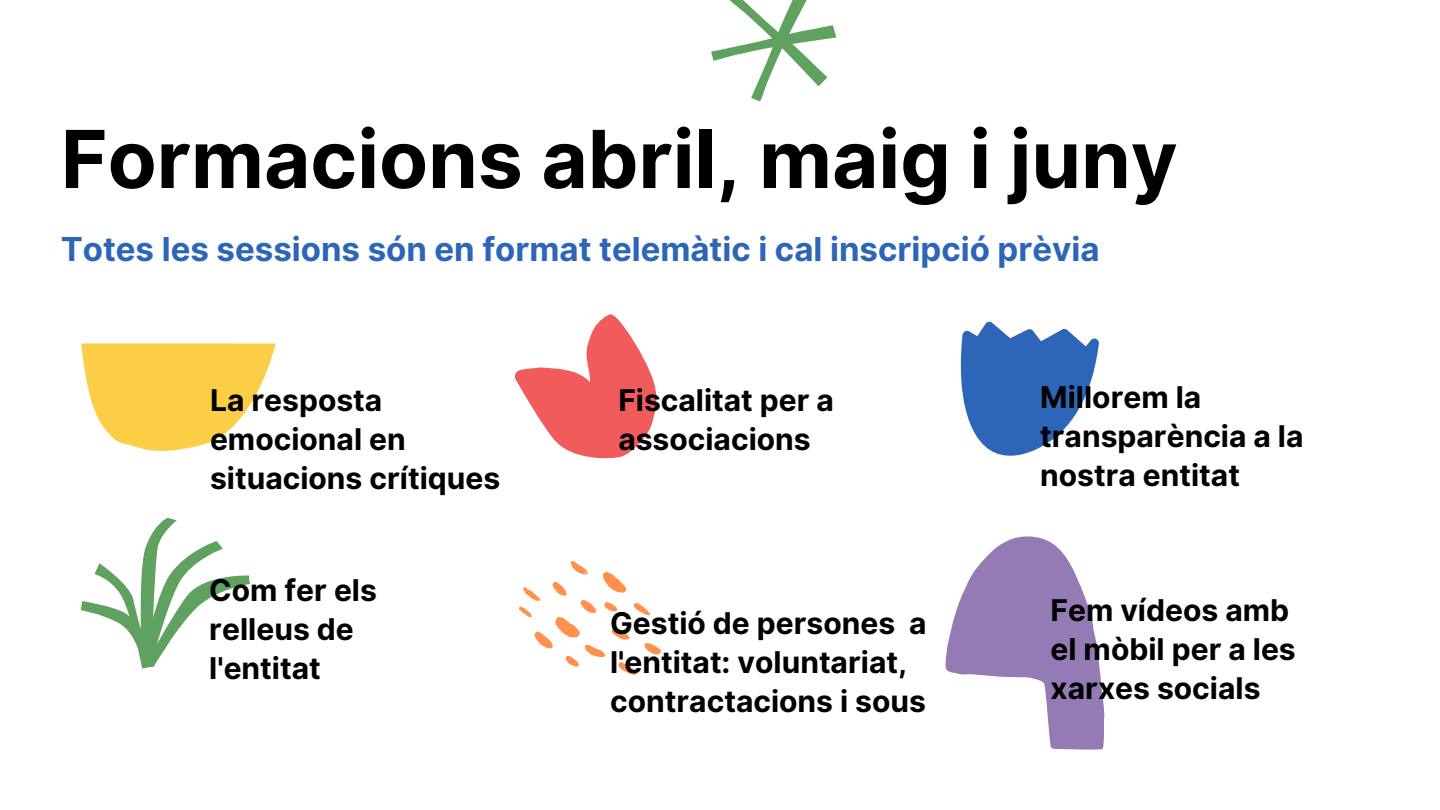
<style>
.page{position:relative;width:1440px;height:810px;background:#fff}
.page>*{position:absolute;margin:0;border:0;box-sizing:border-box;transform-origin:0 0}
.t1{font:700 80px "Inter";color:#000}
.t2{font:700 33px "Inter";color:#2d66b8}
.t3{font:700 30px/39px "Inter";color:#000}
</style>
<div class="page">
<svg style="left:514px;top:314px;width:143px;height:145px"></svg>
<svg style="left:81px;top:344px;width:195px;height:107px"></svg>
<svg style="left:960px;top:321px;width:139px;height:135px"></svg>
<svg style="left:519px;top:561px;width:142px;height:114px"></svg>
<svg style="left:711px;top:0;width:125px;height:102px"></svg>
<svg style="left:81px;top:518px;width:169px;height:151px"></svg>
<svg style="left:945px;top:536px;width:160px;height:214px"></svg>
<p class="t1" style="left:61px;top:111px;width:1118px">Formacions abril, maig i juny</p>
<p class="t2" style="left:61px;top:229px;width:1040px">Totes les sessions són en format telemàtic i cal inscripció prèvia</p>
<p class="t3" style="left:210px;top:380px;width:292px">La resposta emocional en situacions crítiques</p>
<p class="t3" style="left:209px;top:571px;width:169px">Com fer els relleus de l'entitat</p>
<p class="t3" style="left:618px;top:380px;width:217px">Fiscalitat per a associacions</p>
<p class="t3" style="left:1040px;top:378px;width:265px">Millorem la transparència a la nostra entitat</p>
<p class="t3" style="left:610px;top:604px;width:318px">Gestió de persones a l'entitat: voluntariat, contractacions i sous</p>
<p class="t3" style="left:1051px;top:590px;width:247px">Fem vídeos amb el mòbil per a les xarxes socials</p>
</div>
